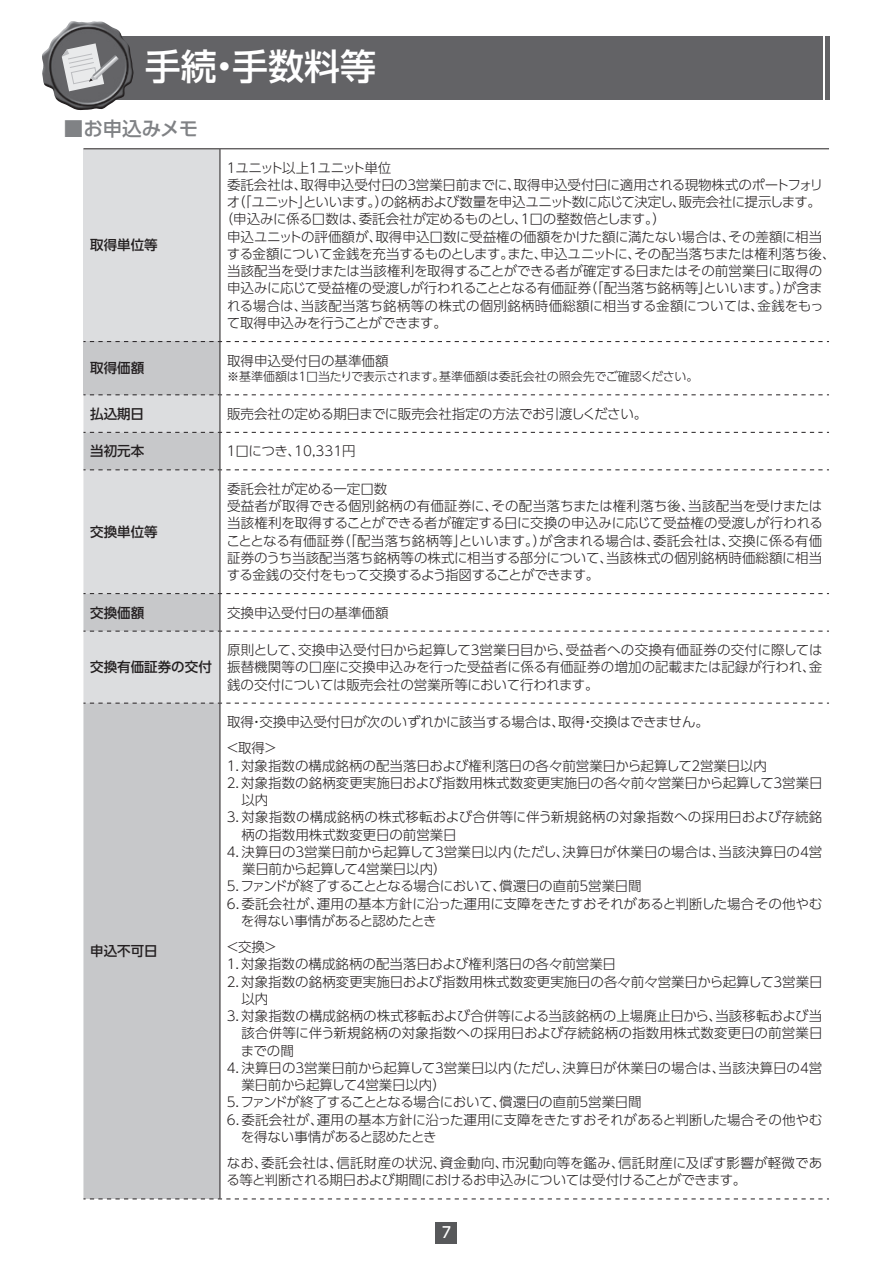
<style>
.page{position:relative;width:893px;height:1263px;background:#fff}
.page>*{position:absolute;margin:0;border:0;box-sizing:border-box;transform-origin:0 0}
.t1{font:500 36px "UD Shin Go Pro";color:#fff}
.t2{font:500 19.5px "UD Shin Go Pro";letter-spacing:-.005em;color:#808285}
.t3{font:500 15px "UD Shin Go Pro";color:#fff;scale:.9 1}
.t4{font:300 13.5px/17.2px "UD Shin Go Pro";letter-spacing:-.005em;color:#231f20}
.t5{font:300 13.5px "UD Shin Go Pro";letter-spacing:-.035em;color:#231f20}
.t6{font:300 13.5px "UD Shin Go Pro";letter-spacing:-.045em;color:#231f20}
.t7{font:300 13.5px "UD Shin Go Pro";letter-spacing:.02em;color:#231f20}
.t8{font:300 13.5px "UD Shin Go Pro";letter-spacing:.015em;color:#231f20}
.t9{font:500 13.5px "UD Shin Go Pro";color:#231f20}
.t10{font:300 13.5px "UD Shin Go Pro";letter-spacing:-.025em;color:#231f20}
.t11{font:300 13.5px "UD Shin Go Pro";letter-spacing:-.03em;color:#231f20}
.t12{font:300 13.5px "UD Shin Go Pro";letter-spacing:-.14em;color:#231f20}
.t13{font:300 12px "UD Shin Go Pro";letter-spacing:-.02em;color:#231f20}
</style>
<div class="page">
<div style="left:436px;top:1222px;width:21px;height:21px;background:#57585a"></div>
<div style="left:83px;top:36px;width:740px;height:63px;background:#636366"></div>
<hr style="left:825px;top:36px;width:4px;height:63px;background:#636366">
<img style="left:42px;top:21px;width:92px;height:90px">
<svg style="left:62px;top:43px;width:57px;height:48px"></svg>
<div style="left:83px;top:149px;width:137px;height:193px;background:#dcdddf"></div>
<div style="left:83px;top:342px;width:137px;height:53px;background:#c7c8ca"></div>
<div style="left:83px;top:704px;width:137px;height:494px;background:#c7c8ca"></div>
<hr style="left:220px;top:703px;width:1px;height:495px;background:#231f20">
<hr style="left:220px;top:149px;width:1px;height:192px;background:#231f20">
<hr style="left:220px;top:342px;width:1px;height:52px;background:#231f20">
<hr style="left:83px;top:148px;width:137px;height:1px;background:#231f20">
<hr style="left:220px;top:148px;width:609px;height:1px;background:#231f20">
<svg style="left:83px;top:341px;width:746px;height:1px"></svg>
<svg style="left:83px;top:394px;width:746px;height:310px"></svg>
<svg style="left:83px;top:1198px;width:746px;height:1px"></svg>
<h1 class="t1" style="left:145px;top:37px;width:233px">手続・手数料等</h1>
<h2 class="t2" style="left:64px;top:112px;width:136px">■お申込みメモ</h2>
<p class="t9" style="left:90px;top:234px;width:69px">取得単位等</p>
<p class="t9" style="left:90px;top:357px;width:55px">取得価額</p>
<p class="t12" style="left:225px;top:157px;width:168px">１ユニット以上１ユニット単位</p>
<p class="t4" style="left:227px;top:176px;width:598px">委託会社は、取得申込受付日の３営業日前までに、取得申込受付日に適用される現物株式のポートフォリ</p>
<p class="t6" style="left:227px;top:191px;width:596px">オ（「ユニット」といいます。）の銘柄および数量を申込ユニット数に応じて決定し、販売会社に提示します。</p>
<p class="t4" style="left:220px;top:210px;width:448px">（申込みに係る口数は、委託会社が定めるものとし、１口の整数倍とします。）</p>
<p class="t4" style="left:227px;top:227px;width:597px">申込ユニットの評価額が、取得申込口数に受益権の価額をかけた額に満たない場合は、その差額に相当</p>
<p class="t4" style="left:227px;top:245px;width:610px">する金額について金銭を充当するものとします。また、申込ユニットに、その配当落ちまたは権利落ち後、</p>
<p class="t4" style="left:227px;top:262px;width:597px">当該配当を受けまたは当該権利を取得することができる者が確定する日またはその前営業日に取得の</p>
<p class="t4" style="left:227px;top:279px;width:597px">申込みに応じて受益権の受渡しが行われることとなる有価証券（「配当落ち銘柄等」といいます。）が含ま</p>
<p class="t7" style="left:227px;top:295px;width:598px">れる場合は、当該配当落ち銘柄等の株式の個別銘柄時価総額に相当する金額については、金銭をもっ</p>
<p class="t11" style="left:227px;top:312px;width:221px">て取得申込みを行うことができます。</p>
<p class="t4" style="left:227px;top:351px;width:163px">取得申込受付日の基準価額</p>
<p class="t13" style="left:227px;top:367px;width:473px">※基準価額は１口当たりで表示されます。基準価額は委託会社の照会先でご確認ください。</p>
<p class="t9" style="left:90px;top:403px;width:55px">払込期日</p>
<p class="t4" style="left:227px;top:404px;width:422px">販売会社の定める期日までに販売会社指定の方法でお引渡しください。</p>
<p class="t9" style="left:90px;top:440px;width:55px">当初元本</p>
<p class="t4" style="left:225px;top:442px;width:133px">１口につき、10,331円</p>
<p class="t9" style="left:90px;top:521px;width:69px">交換単位等</p>
<p class="t4" style="left:226px;top:479px;width:598px">委託会社が定める一定口数<br>受益者が取得できる個別銘柄の有価証券に、その配当落ちまたは権利落ち後、当該配当を受けまたは当該権利を取得することができる者が確定する日に交換の申込みに応じて受益権の受渡しが行われることとなる有価証券（「配当落ち銘柄等」といいます。）が含まれる場合は、委託会社は、交換に係る有価証券のうち当該配当落ち銘柄等の株式に相当する部分について、当該株式の個別銘柄時価総額に相当する金銭の交付をもって交換するよう指図することができます。</p>
<p class="t9" style="left:90px;top:601px;width:55px">交換価額</p>
<p class="t4" style="left:227px;top:603px;width:163px">交換申込受付日の基準価額</p>
<p class="t9" style="left:90px;top:656px;width:123px">交換有価証券の交付</p>
<p class="t9" style="left:90px;top:940px;width:69px">申込不可日</p>
<p class="t4" style="left:227px;top:641px;width:597px;text-align:justify">原則として、交換申込受付日から起算して３営業日目から、受益者への交換有価証券の交付に際しては振替機関等の口座に交換申込みを行った受益者に係る有価証券の増加の記載または記録が行われ、金銭の交付については販売会社の営業所等において行われます。</p>
<p class="t4" style="left:226px;top:708px;width:485px;line-height:26.2px">取得・交換申込受付日が次のいずれかに該当する場合は、取得・交換はできません。＜取得＞</p>
<p class="t4" style="left:225px;top:756px;width:544px">１．対象指数の構成銘柄の配当落日および権利落日の各々前営業日から起算して２営業日以内</p>
<p class="t4" style="left:225px;top:773px;width:599px">２．対象指数の銘柄変更実施日および指数用株式数変更実施日の各々前々営業日から起算して３営業日</p>
<p class="t4" style="left:241px;top:791px;width:28px">以内</p>
<p class="t8" style="left:225px;top:806px;width:599px">３．対象指数の構成銘柄の株式移転および合併等に伴う新規銘柄の対象指数への採用日および存続銘</p>
<p class="t4" style="left:241px;top:825px;width:217px">柄の指数用株式数変更日の前営業日</p>
<p class="t4" style="left:225px;top:842px;width:599px">４．決算日の３営業日前から起算して３営業日以内（ただし、決算日が休業日の場合は、当該決算日の４営</p>
<p class="t4" style="left:242px;top:860px;width:206px">業日前から起算して４営業日以内）</p>
<p class="t5" style="left:225px;top:875px;width:419px">５．ファンドが終了することとなる場合において、償還日の直前５営業日間</p>
<p class="t4" style="left:225px;top:894px;width:599px">６．委託会社が、運用の基本方針に沿った運用に支障をきたすおそれがあると判断した場合その他やむ</p>
<p class="t10" style="left:241px;top:910px;width:197px">を得ない事情があると認めたとき</p>
<p class="t4" style="left:226px;top:938px;width:53px">＜交換＞</p>
<p class="t4" style="left:225px;top:955px;width:393px">１．対象指数の構成銘柄の配当落日および権利落日の各々前営業日</p>
<p class="t4" style="left:225px;top:972px;width:599px">２．対象指数の銘柄変更実施日および指数用株式数変更実施日の各々前々営業日から起算して３営業日</p>
<p class="t4" style="left:241px;top:990px;width:28px">以内</p>
<p class="t4" style="left:225px;top:1007px;width:599px">３．対象指数の構成銘柄の株式移転および合併等による当該銘柄の上場廃止日から、当該移転および当</p>
<p class="t4" style="left:241px;top:1024px;width:583px">該合併等に伴う新規銘柄の対象指数への採用日および存続銘柄の指数用株式数変更日の前営業日</p>
<p class="t4" style="left:241px;top:1041px;width:55px">までの間</p>
<p class="t4" style="left:225px;top:1059px;width:599px">４．決算日の３営業日前から起算して３営業日以内（ただし、決算日が休業日の場合は、当該決算日の４営</p>
<p class="t4" style="left:241px;top:1076px;width:206px">業日前から起算して４営業日以内）</p>
<p class="t5" style="left:225px;top:1091px;width:419px">５．ファンドが終了することとなる場合において、償還日の直前５営業日間</p>
<p class="t4" style="left:225px;top:1110px;width:599px">６．委託会社が、運用の基本方針に沿った運用に支障をきたすおそれがあると判断した場合その他やむ</p>
<p class="t10" style="left:241px;top:1126px;width:197px">を得ない事情があると認めたとき</p>
<p class="t4" style="left:227px;top:1154px;width:597px">なお、委託会社は、信託財産の状況、資金動向、市況動向等を鑑み、信託財産に及ぼす影響が軽微である等と判断される期日および期間におけるお申込みについては受付けることができます。</p>
<p class="t3" style="left:442px;top:1220px;width:11px">7</p>
</div>
